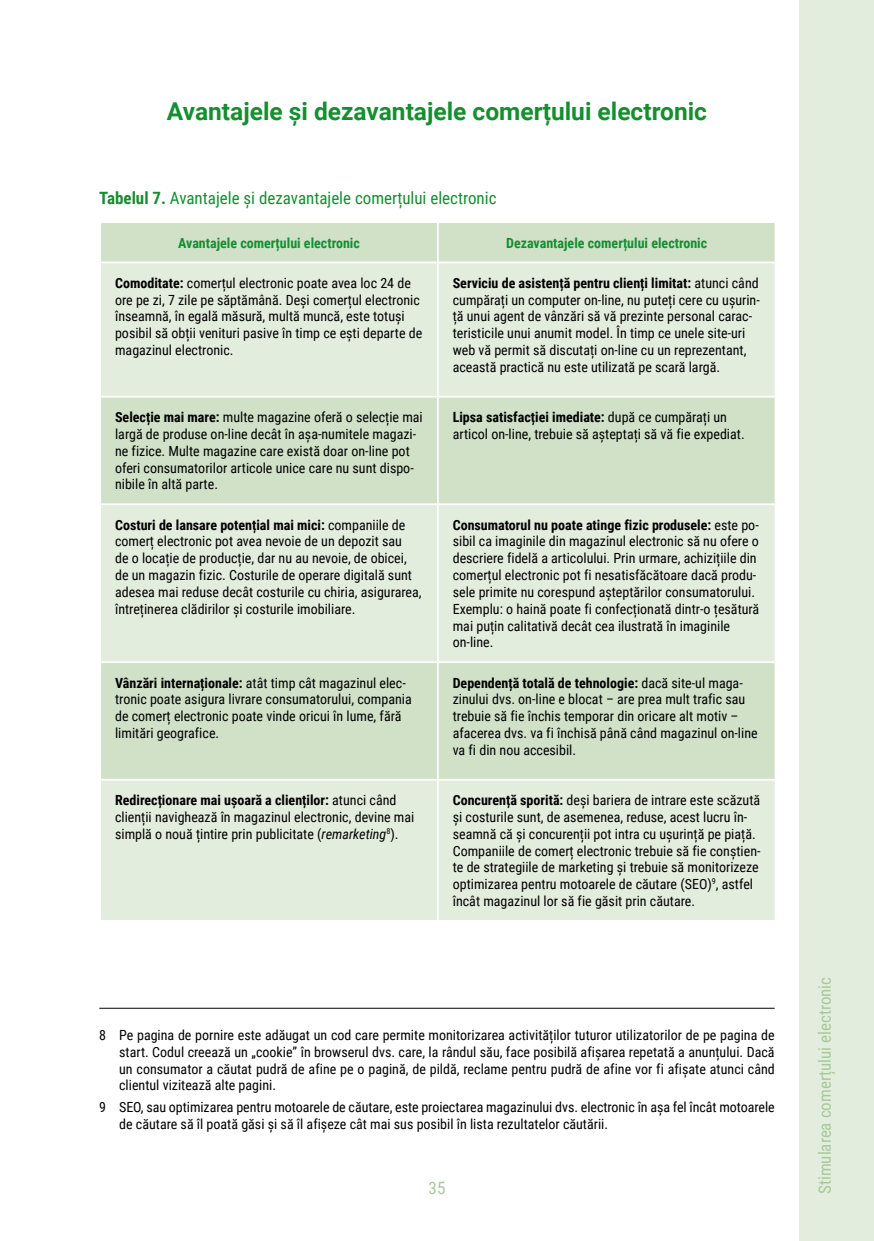
<style>
.page{position:relative;width:874px;height:1241px;background:#fff}
.page>*{position:absolute;margin:0;border:0;box-sizing:border-box;transform-origin:0 0}
.t1{font:700 24.5px "Roboto";color:#158e30}
.t2{font:16.97px "Roboto Condensed";color:#158e30}
.t3{font:16.97px "Roboto Condensed";color:#a8c89b}
.t4{font:14px/16.8px "Roboto Condensed";color:#000}
.t5{font:700 14px "Roboto Condensed";color:#158e30}
.s1{font-weight:700}
.s2{font-style:italic}
</style>
<div class="page">
<div style="left:799px;top:0;width:74px;height:1240px;background:#e3edde"></div>
<hr style="left:99px;top:1007px;width:675px;height:1px;background:#000">
<div style="left:101px;top:223px;width:673px;height:38px;background:#d0e1c8"></div>
<svg style="left:101px;top:263px;width:673px;height:656px;background:#dce9d6"></svg>
<hr style="left:437px;top:223px;width:1px;height:38px;background:#fff">
<hr style="left:437px;top:263px;width:1px;height:133px;background:#fff">
<hr style="left:99px;top:396px;width:338px;height:1px;background:#fff">
<hr style="left:437px;top:396px;width:339px;height:1px;background:#fff">
<hr style="left:437px;top:397px;width:1px;height:106px;background:#fff">
<hr style="left:99px;top:503px;width:338px;height:2px;background:#fff">
<hr style="left:437px;top:503px;width:339px;height:2px;background:#fff">
<hr style="left:437px;top:505px;width:1px;height:156px;background:#fff">
<hr style="left:99px;top:661px;width:338px;height:2px;background:#fff">
<hr style="left:437px;top:661px;width:339px;height:2px;background:#fff">
<hr style="left:437px;top:663px;width:1px;height:115px;background:#fff">
<hr style="left:99px;top:778px;width:338px;height:2px;background:#fff">
<hr style="left:437px;top:778px;width:339px;height:2px;background:#fff">
<hr style="left:437px;top:780px;width:1px;height:139px;background:#fff">
<h1 class="t1" style="left:167px;top:94px;width:541px">Avantajele și dezavantajele comerțului electronic</h1>
<p class="t2" style="left:99px;top:186px;width:398px"><span class="s1">Tabelul 7.</span> Avantajele și dezavantajele comerțului electronic</p>
<p class="t5" style="left:178px;top:233px;width:183px">Avantajele comerțului electronic</p>
<p class="t5" style="left:506px;top:233px;width:202px">Dezavantajele comerțului electronic</p>
<p class="t4" style="left:115px;top:274px;width:308px"><span class="s1">Comoditate:</span> comerțul electronic poate avea loc 24 de ore pe zi, 7 zile pe săptămână. Deși comerțul electronic înseamnă, în egală măsură, multă muncă, este totuși posibil să obții venituri pasive în timp ce ești departe de magazinul electronic.</p>
<p class="t4" style="left:452px;top:274px;width:308px"><span class="s1">Serviciu de asistență pentru clienți limitat:</span> atunci când cumpărați un computer on-line, nu puteți cere cu ușurin&shy;ță unui agent de vânzări să vă prezinte personal carac&shy;teristicile unui anumit model. În timp ce unele site-uri web vă permit să discutați on-line cu un reprezentant, această practică nu este utilizată pe scară largă.</p>
<p class="t4" style="left:115px;top:408px;width:309px"><span class="s1">Selecție mai mare:</span> multe magazine oferă o selecție mai largă de produse on-line decât în așa-numitele magazi&shy;ne fizice. Multe magazine care există doar on-line pot oferi consumatorilor articole unice care nu sunt dispo&shy;nibile în altă parte.</p>
<p class="t4" style="left:452px;top:408px;width:293px"><span class="s1">Lipsa satisfacției imediate:</span> după ce cumpărați un articol on-line, trebuie să așteptați să vă fie expediat.</p>
<p class="t4" style="left:115px;top:515px;width:308px"><span class="s1">Costuri de lansare potențial mai mici:</span> companiile de comerț electronic pot avea nevoie de un depozit sau<br>de o locație de producție, dar nu au nevoie, de obicei, de un magazin fizic. Costurile de operare digitală sunt adesea mai reduse decât costurile cu chiria, asigurarea, întreținerea clădirilor și costurile imobiliare.</p>
<p class="t4" style="left:452px;top:515px;width:308px"><span class="s1">Consumatorul nu poate atinge fizic produsele:</span> este po&shy;sibil ca imaginile din magazinul electronic să nu ofere o descriere fidelă a articolului. Prin urmare, achizițiile din comerțul electronic pot fi nesatisfăcătoare dacă produ&shy;sele primite nu corespund așteptărilor consumatorului.<br>Exemplu: o haină poate fi confecționată dintr-o țesătură mai puțin calitativă decât cea ilustrată în imaginile on-line.</p>
<p class="t4" style="left:115px;top:673px;width:298px"><span class="s1">Vânzări internaționale:</span> atât timp cât magazinul elec&shy;tronic poate asigura livrare consumatorului, compania de comerț electronic poate vinde oricui în lume, fără limitări geografice.</p>
<p class="t4" style="left:452px;top:673px;width:306px"><span class="s1">Dependență totală de tehnologie:</span> dacă site-ul maga&shy;zinului dvs. on-line e blocat – are prea mult trafic sau trebuie să fie închis temporar din oricare alt motiv – afacerea dvs. va fi închisă până când magazinul on-line va fi din nou accesibil.</p>
<p class="t4" style="left:115px;top:791px;width:300px"><span class="s1">Redirecționare mai ușoară a clienților:</span> atunci când clienții navighează în magazinul electronic, devine mai simplă o nouă țintire prin publicitate (<span class="s2">remarketing</span><sup>8</sup>).</p>
<p class="t4" style="left:452px;top:791px;width:309px"><span class="s1">Concurență sporită:</span> deși bariera de intrare este scăzută și costurile sunt, de asemenea, reduse, acest lucru în&shy;seamnă că și concurenții pot intra cu ușurință pe piață.<br>Companiile de comerț electronic trebuie să fie conștien&shy;te de strategiile de marketing și trebuie să monitorizeze optimizarea pentru motoarele de căutare (SEO)<sup>9</sup>, astfel încât magazinul lor să fie găsit prin căutare.</p>
<p class="t4" style="left:119px;top:1025px;width:656px;text-align:justify;text-indent:-20px">8 Pe pagina de pornire este adăugat un cod care permite monitorizarea activităților tuturor utilizatorilor de pe pagina de start. Codul creează un „cookie” în browserul dvs. care, la rândul său, face posibilă afișarea repetată a anunțului. Dacă un consumator a căutat pudră de afine pe o pagină, de pildă, reclame pentru pudră de afine vor fi afișate atunci când clientul vizitează alte pagini.</p>
<p class="t4" style="left:119px;top:1098px;width:656px;text-indent:-20px">9 SEO, sau optimizarea pentru motoarele de căutare, este proiectarea magazinului dvs. electronic în așa fel încât motoarele de căutare să îl poată găsi și să îl afișeze cât mai sus posibil în lista rezultatelor căutării.</p>
<p class="t3" style="left:428px;top:1175px;width:18px">35</p>
<p class="t3" style="left:812px;top:1193px;width:219px;rotate:-90deg">Stimularea comerțului electronic</p>
</div>
